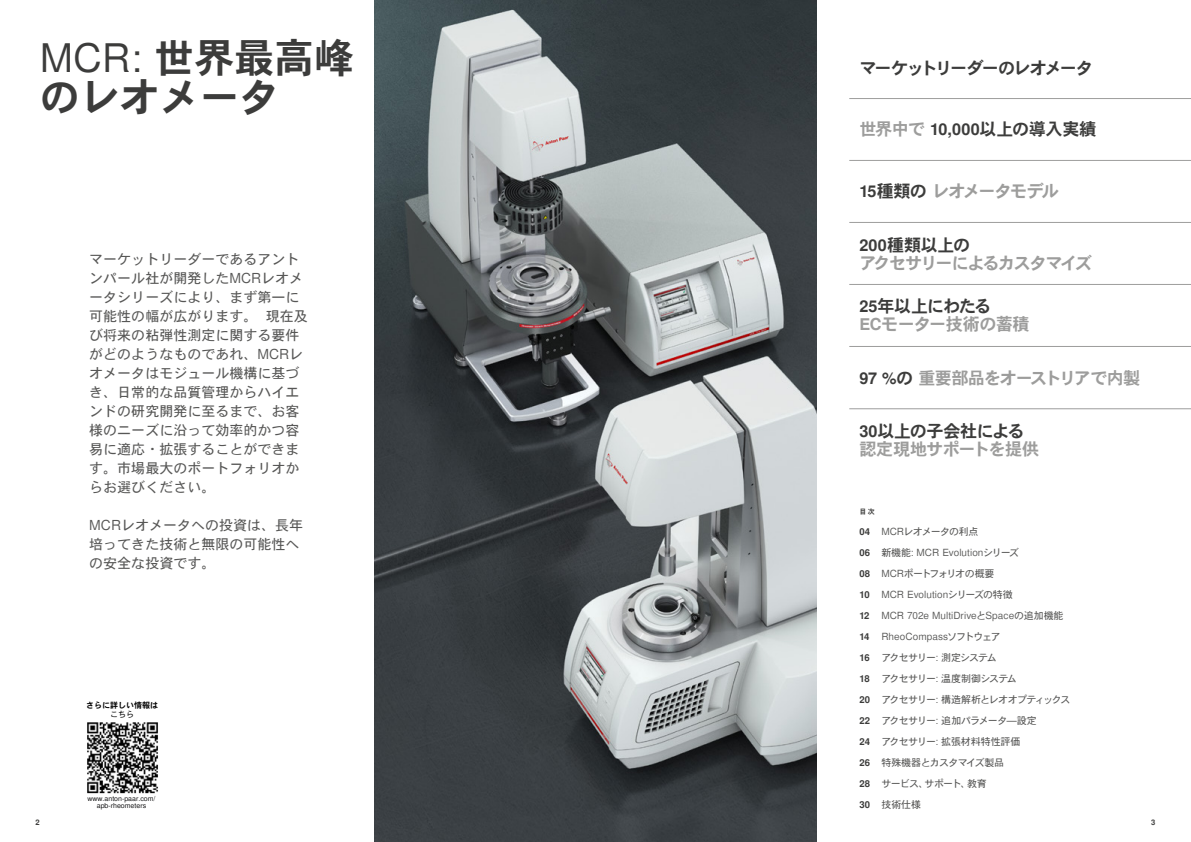
<style>
.page{position:relative;width:1191px;height:842px;background:#fff}
.page>*{position:absolute;margin:0;border:0;box-sizing:border-box;transform-origin:0 0}
.t1{font:700 40px/39px "URW Heisei Gothic";color:#3c3c3b}
.t2{font:700 17.1px "URW Heisei Gothic";letter-spacing:-.045em;color:#9d9d9c}
.t3{font:700 17.1px "URW Heisei Gothic";letter-spacing:-.035em;color:#3c3c3b}
.t4{font:700 17.1px "URW Heisei Gothic";letter-spacing:-.09em;color:#9d9d9c}
.t5{font:700 17.1px "URW Heisei Gothic";letter-spacing:-.11em;color:#3c3c3b}
.t6{font:700 17.1px "URW Heisei Gothic";letter-spacing:-.01em;color:#3c3c3b}
.t7{font:14px/19px "URW Heisei Gothic";color:#575756}
.t8{font:10px/21px "URW Heisei Gothic";letter-spacing:-.03em;color:#575756}
.t9{font:700 8px "URW Heisei Gothic";color:#000}
.t10{font:8px "URW Heisei Gothic";color:#000}
.t11{font:700 8px "URW Heisei Gothic";color:#3c3c3b}
.t12{font:7px/7px "URW Heisei Gothic";color:#020203;text-align:center}
.t13{font:700 7px "URW Heisei Gothic";color:#3c3c3b}
.s1{font-weight:400}
.s2{color:#9d9d9c}
.s3{color:#3c3c3b}
.s4{font-weight:700;color:#3c3c3b}
</style>
<div class="page">
<img style="left:374px;top:0;width:442px;height:842px">
<img style="left:87px;top:722px;width:71px;height:72px">
<hr style="left:849px;top:284px;width:342px;height:1px;background:#9d9d9c">
<hr style="left:849px;top:346px;width:342px;height:1px;background:#9d9d9c">
<hr style="left:849px;top:408px;width:342px;height:1px;background:#9d9d9c">
<hr style="left:849px;top:222px;width:342px;height:1px;background:#9d9d9c">
<hr style="left:849px;top:160px;width:342px;height:1px;background:#9d9d9c">
<hr style="left:849px;top:98px;width:342px;height:1px;background:#9d9d9c">
<svg style="left:779px;top:108px;width:26px;height:287px;fill:#3b4044"></svg>
<h1 class="t1" style="left:40px;top:41px;width:316px"><span class="s1">MCR:</span> 世界最高峰のレオメータ</h1>
<h3 class="t7" style="left:89px;top:249px;width:220px">マーケットリーダーであるアントンパール社が開発したMCRレオメータシリーズにより、まず第一に可能性の幅が広がります。 現在及び将来の粘弾性測定に関する要件がどのようなものであれ、MCRレオメータはモジュール機構に基づき、日常的な品質管理からハイエンドの研究開発に至るまで、お客様のニーズに沿って効率的かつ容易に適応・拡張することができます。市場最大のポートフォリオからお選びください。</h3>
<h3 class="t7" style="left:89px;top:515px;width:215px">MCRレオメータへの投資は、長年培ってきた技術と無限の可能性への安全な投資です。</h3>
<p class="t9" style="left:86px;top:701px;width:74px">さらに詳しい情報は</p>
<p class="t10" style="left:110px;top:709px;width:26px">こちら</p>
<p class="t12" style="left:87px;top:795px;width:70px">www.anton-paar.com/ apb-rheometers</p>
<h2 class="t5" style="left:859px;top:58px;width:235px">マーケットリーダーのレオメータ</h2>
<h2 class="t3" style="left:859px;top:120px;width:239px"><span class="s2">世界中で</span> 10,000以上の導入実績</h2>
<h2 class="t2" style="left:859px;top:182px;width:201px"><span class="s3">15種類の</span> レオメータモデル</h2>
<h2 class="t6" style="left:859px;top:235px;width:112px">200種類以上の</h2>
<h2 class="t4" style="left:859px;top:253px;width:234px">アクセサリーによるカスタマイズ</h2>
<h2 class="t3" style="left:859px;top:297px;width:133px">25年以上にわたる</h2>
<h2 class="t2" style="left:859px;top:315px;width:172px">ECモーター技術の蓄積</h2>
<h2 class="t2" style="left:859px;top:368px;width:282px"><span class="s3">97 %の</span> 重要部品をオーストリアで内製</h2>
<h2 class="t3" style="left:859px;top:421px;width:167px">30以上の子会社による</h2>
<h2 class="t2" style="left:859px;top:439px;width:181px">認定現地サポートを提供</h2>
<p class="t13" style="left:859px;top:508px;width:17px">目次</p>
<p class="t8" style="left:859px;top:521px;width:213px"><span class="s4">04</span> MCRレオメータの利点<br><span class="s4">06</span> 新機能: MCR Evolutionシリーズ<br><span class="s4">08</span> MCRポートフォリオの概要<br><span class="s4">10</span> MCR Evolutionシリーズの特徴<br><span class="s4">12</span> MCR 702e MultiDriveとSpaceの追加機能<br><span class="s4">14</span> RheoCompassソフトウェア<br><span class="s4">16</span> アクセサリー: 測定システム<br><span class="s4">18</span> アクセサリー: 温度制御システム<br><span class="s4">20</span> アクセサリー: 構造解析とレオオプティックス<br><span class="s4">22</span> アクセサリー: 追加パラメータ―設定<br><span class="s4">24</span> アクセサリー: 拡張材料特性評価<br><span class="s4">26</span> 特殊機器とカスタマイズ製品<br><span class="s4">28</span> サービス、サポート、教育<br><span class="s4">30</span> 技術仕様</p>
<p class="t11" style="left:35px;top:817px;width:6px">2</p>
<p class="t11" style="left:1151px;top:817px;width:6px">3</p>
</div>
